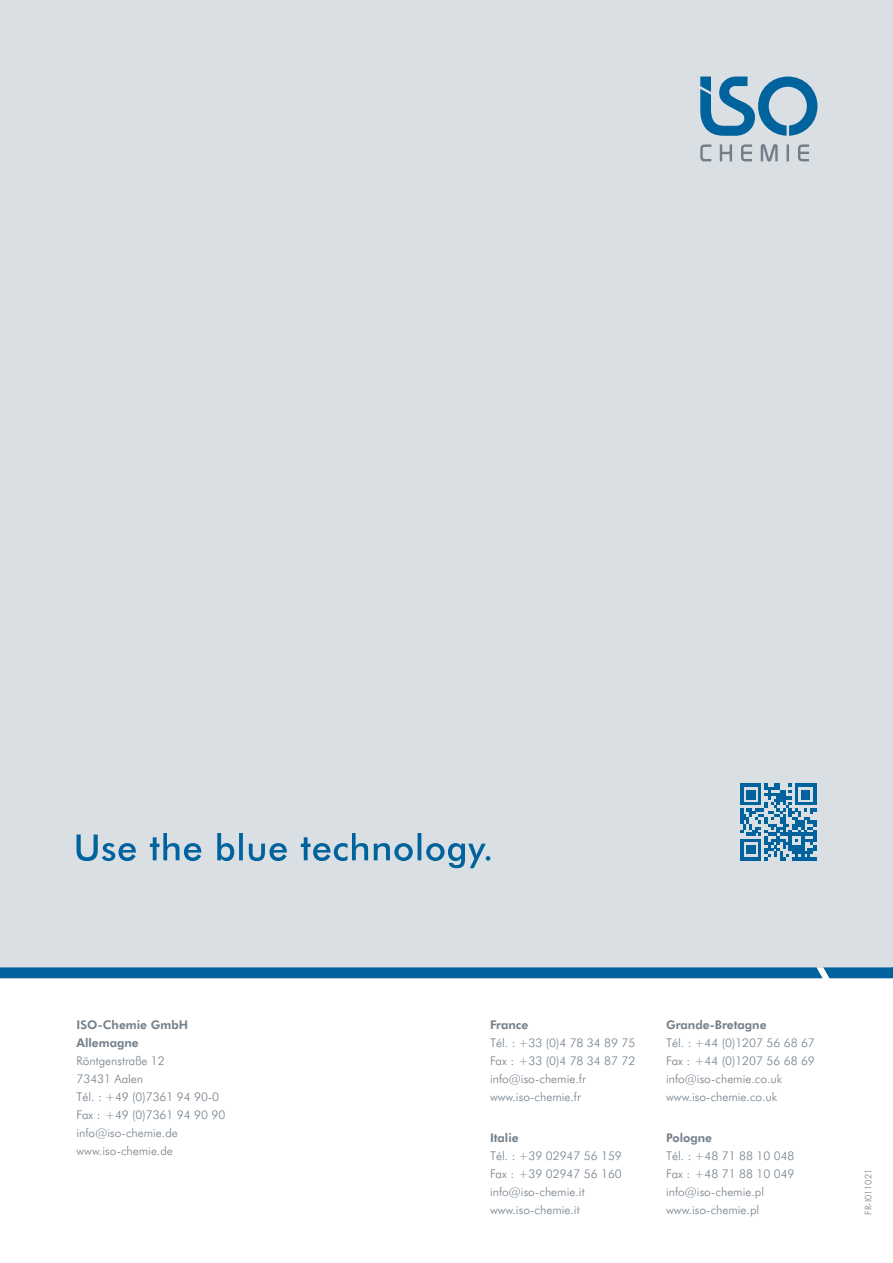
<style>
.page{position:relative;width:893px;height:1263px;background:#fff}
.page>*{position:absolute;margin:0;border:0;box-sizing:border-box;transform-origin:0 0}
.t1{font:300 12px/18px "Futura BT";color:#727f8a}
.t2{font:800 12px/18px "Futura BT";color:#727f8a}
.t3{font:300 9px "Futura BT";color:#727f8a}
</style>
<div class="page">
<div style="left:0;top:0;width:893px;height:967px;background:#dadfe3"></div>
<svg style="left:700px;top:144px;width:109px;height:18px"></svg>
<svg style="left:700px;top:77px;width:117px;height:59px"></svg>
<svg style="left:77px;top:833px;width:413px;height:35px"></svg>
<svg style="left:0;top:967px;width:893px;height:11px;background:#0968a1"></svg>
<svg style="left:740px;top:784px;width:76px;height:76px"></svg>
<p class="t2" style="left:77px;top:1016px;width:113px">ISO-Chemie GmbH<br>Allemagne</p>
<p class="t1" style="left:77px;top:1052px;width:150px">Röntgenstraße 12<br>73431 Aalen<br>Tél. : +49 (0)7361 94 90-0<br>Fax : +49 (0)7361 94 90 90 info@iso-chemie.de www.iso-chemie.de</p>
<p class="t2" style="left:490px;top:1016px;width:40px">France</p>
<p class="t1" style="left:490px;top:1034px;width:147px">Tél. : +33 (0)4 78 34 89 75<br>Fax : +33 (0)4 78 34 87 72 info@iso-chemie.fr www.iso-chemie.fr</p>
<p class="t2" style="left:490px;top:1128px;width:30px">Italie</p>
<p class="t1" style="left:490px;top:1146px;width:133px">Tél. : +39 02947 56 159<br>Fax : +39 02947 56 160 info@iso-chemie.it www.iso-chemie.it</p>
<p class="t2" style="left:666px;top:1016px;width:102px">Grande-Bretagne</p>
<p class="t1" style="left:666px;top:1034px;width:150px">Tél. : +44 (0)1207 56 68 67<br>Fax : +44 (0)1207 56 68 69 info@iso-chemie.co.uk www.iso-chemie.co.uk</p>
<p class="t2" style="left:666px;top:1128px;width:47px">Pologne</p>
<p class="t1" style="left:666px;top:1146px;width:130px">Tél. : +48 71 88 10 048<br>Fax : +48 71 88 10 049 info@iso-chemie.pl www.iso-chemie.pl</p>
<p class="t3" style="left:863px;top:1214px;width:47px;rotate:-90deg">FR-I011021</p>
</div>
